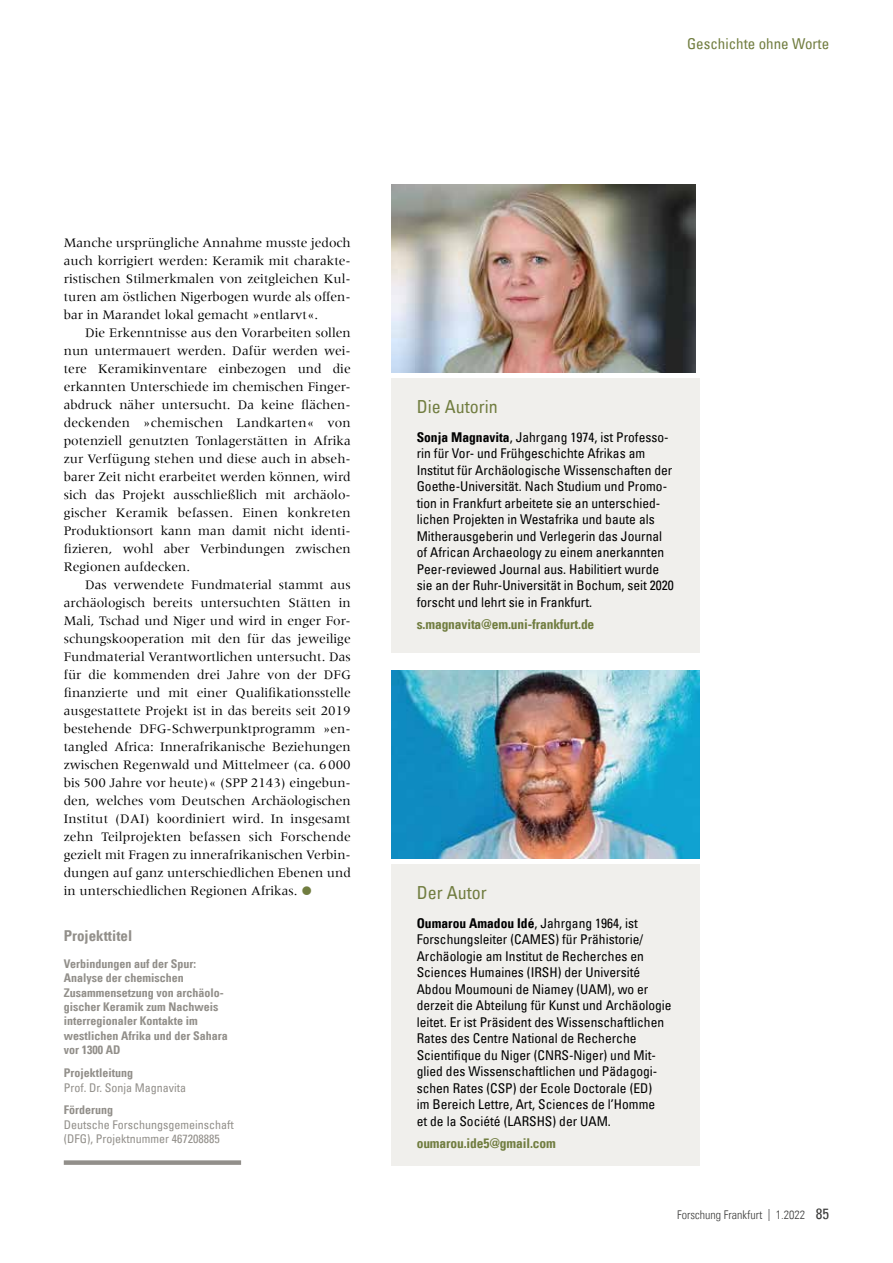
<style>
.page{position:relative;width:893px;height:1263px;background:#fff}
.page>*{position:absolute;margin:0;border:0;box-sizing:border-box;transform-origin:0 0}
.t1{font:condensed 18px "Univers Com 57";color:#717d40}
.t2{font:condensed 15px "Univers Com 57";color:#717d40}
.t3{font:15px "Univers Com 67 Bold Cond";color:#928f8a}
.t4{font:13.5px/18px "Meridien";color:#000;text-align:justify}
.t5{font:condensed 13.5px/16.5px "Univers Com 57";color:#000}
.t6{font:13.5px "Univers Com 67 Bold Cond";letter-spacing:-.01em;color:#717d40}
.t7{font:12px/14.4px "Univers Com 67 Bold Cond";color:#928f8a}
.t8{font:condensed 12px/14.4px "Univers Com 57";color:#928f8a}
.t9{font:12px "Univers Com 47 Light Cond";color:#3c3c3b}
.s1{font-family:"Univers Com 67 Bold Cond";font-stretch:normal}
.s2{font-family:"Univers Com 57";font-stretch:condensed;font-size:15px}
</style>
<div class="page">
<div style="left:391px;top:864px;width:308px;height:302px;background:#f0efec"></div>
<img style="left:391px;top:670px;width:308px;height:189px">
<div style="left:391px;top:378px;width:308px;height:274px;background:#f0efec"></div>
<img style="left:391px;top:184px;width:304px;height:189px">
<div style="left:64px;top:1160px;width:177px;height:5px;background:#928f8a"></div>
<p class="t2" style="left:687px;top:34px;width:144px">Geschichte ohne Worte</p>
<p class="t4" style="left:64px;top:234px;width:289px">Manche ursprüngliche Annahme musste jedoch auch korrigiert werden: Keramik mit charakte&shy;ristischen Stilmerkmalen von zeitgleichen Kul&shy;turen am östlichen Nigerbogen wurde als offen&shy;bar in Marandet lokal gemacht »entlarvt«.</p>
<p class="t4" style="left:64px;top:324px;width:289px;text-indent:21px">Die Erkenntnisse aus den Vorarbeiten sollen nun untermauert werden. Dafür werden wei&shy;tere Keramikinventare einbezogen und die erkannten Unterschiede im chemischen Finger&shy;abdruck näher untersucht. Da keine flächen&shy;deckenden »chemischen Landkarten« von potenziell genutzten Tonlagerstätten in Afrika zur Verfügung stehen und diese auch in abseh&shy;barer Zeit nicht erarbeitet werden können, wird sich das Projekt ausschließlich mit archäolo&shy;gischer Keramik befassen. Einen konkreten Produktionsort kann man damit nicht identi&shy;fizieren, wohl aber Verbindungen zwischen Regionen aufdecken.</p>
<p class="t4" style="left:64px;top:576px;width:289px;text-align:left;text-indent:21px">Das verwendete Fundmaterial stammt aus archäologisch bereits untersuchten Stätten in Mali, Tschad und Niger und wird in enger For&shy;schungskooperation mit den für das jeweilige Fundmaterial Verantwortlichen untersucht. Das für die kommenden drei Jahre von der DFG finanzierte und mit einer Qualifikationsstelle ausgestattete Projekt ist in das bereits seit 2019 bestehende DFG- Schwerpunktprogramm »en-- tangled Africa: Innerafrikanische Beziehungen zwischen Regenwald und Mittelmeer (ca. 6000 bis 500 Jahre vor heute)« (SPP 2143) eingebun&shy;den, welches vom Deutschen Archäologischen Institut (DAI) koordiniert wird. In insgesamt zehn Teilprojekten befassen sich Forschende gezielt mit Fragen zu innerafrikanischen Verbin&shy;dungen auf ganz unterschiedlichen Ebenen und in unterschiedlichen Regionen Afrikas.</p>
<p class="t3" style="left:64px;top:926px;width:70px">Projekttitel</p>
<p class="t7" style="left:64px;top:956px;width:166px">Verbindungen auf der Spur:<br>Analyse der chemischen<br>Zusammensetzung von archäolo&shy;gischer Keramik zum Nachweis interregionaler Kontakte im westlichen Afrika und der Sahara vor 1300 AD</p>
<p class="t7" style="left:64px;top:1066px;width:71px">Projektleitung</p>
<p class="t8" style="left:64px;top:1080px;width:124px">Prof. Dr. Sonja Magnavita</p>
<p class="t7" style="left:64px;top:1103px;width:51px">Förderung</p>
<p class="t8" style="left:64px;top:1117px;width:171px">Deutsche Forschungsgemeinschaft (DFG), Projektnummer 467208885</p>
<h1 class="t1" style="left:417px;top:395px;width:82px">Die Autorin</h1>
<p class="t5" style="left:417px;top:428px;width:259px"><span class="s1">Sonja Magnavita</span>, Jahrgang 1974, ist Professo&shy;rin für Vor- und Frühgeschichte Afrikas am Institut für Archäologische Wissenschaften der Goethe-Universität. Nach Studium und Promo&shy;tion in Frankfurt arbeitete sie an unterschied&shy;lichen Projekten in Westafrika und baute als Mitherausgeberin und Verlegerin das Journal of African Archaeology zu einem anerkannten Peer-reviewed Journal aus. Habilitiert wurde sie an der Ruhr-Universität in Bochum, seit 2020 forscht und lehrt sie in Frankfurt.</p>
<p class="t6" style="left:417px;top:616px;width:179px">s.magnavita@em.uni-frankfurt.de</p>
<h1 class="t1" style="left:417px;top:881px;width:71px">Der Autor</h1>
<p class="t5" style="left:417px;top:914px;width:256px"><span class="s1">Oumarou Amadou Idé</span>, Jahrgang 1964, ist Forschungsleiter (CAMES) für Prähistorie/ Archäologie am Institut de Recherches en Sciences Humaines (IRSH) der Université Abdou Moumouni de Niamey (UAM), wo er derzeit die Abteilung für Kunst und Archäologie leitet. Er ist Präsident des Wissenschaftlichen Rates des Centre National de Recherche Scientifique du Niger (CNRS-Niger) und Mit&shy;glied des Wissenschaftlichen und Pädagogi&shy;schen Rates (CSP) der Ecole Doctorale (ED)<br>im Bereich Lettre, Art, Sciences de l’Homme<br>et de la Société (LARSHS) der UAM.</p>
<p class="t6" style="left:417px;top:1135px;width:141px">oumarou.ide5@gmail.com</p>
<p class="t9" style="left:677px;top:1208px;width:153px">Forschung Frankfurt | 1.2022 <span class="s2">85</span></p>
</div>
